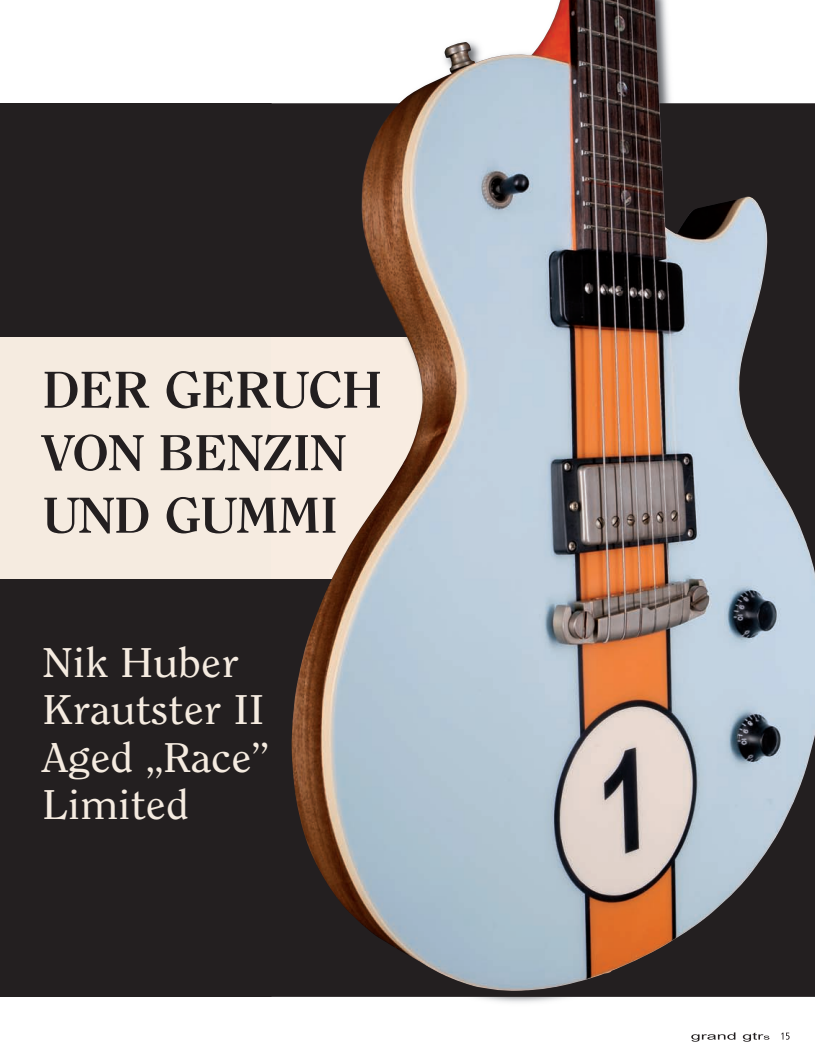
<style>
.page{position:relative;width:815px;height:1064px;background:#fff}
.page>*{position:absolute;margin:0;border:0;box-sizing:border-box;transform-origin:0 0}
.t1{font:700 51.25px "Clearface Std";letter-spacing:-.015em;color:#231f20;scale:1.1 1}
.t2{font:700 50px/62.5px "Clearface Std";letter-spacing:-.015em;color:#231f20;scale:1.1 1}
.t3{font:41.25px/47.5px "Clearface Std";color:#f5ebe0;scale:1.1 1}
</style>
<div class="page">
<div style="left:0;top:104px;width:815px;height:892px;background:#231f20"></div>
<div style="left:0;top:337px;width:457px;height:242px;background:#f5ebe0"></div>
<img style="left:691px;top:1032px;width:72px;height:9px">
<svg style="left:764px;top:1035px;width:5px;height:4px"></svg>
<svg style="left:781px;top:1032px;width:9px;height:7px"></svg>
<img style="left:291px;top:0;width:524px;height:991px">
<p class="t1" style="left:42px;top:368px;width:311px">DER GERUCH</p>
<p class="t2" style="left:42px;top:424px;width:278px">VON BENZIN<br>UND GUMMI</p>
<p class="t3" style="left:43px;top:641px;width:208px">Nik Huber<br>Krautster II<br>Aged „Race”<br>Limited</p>
</div>
